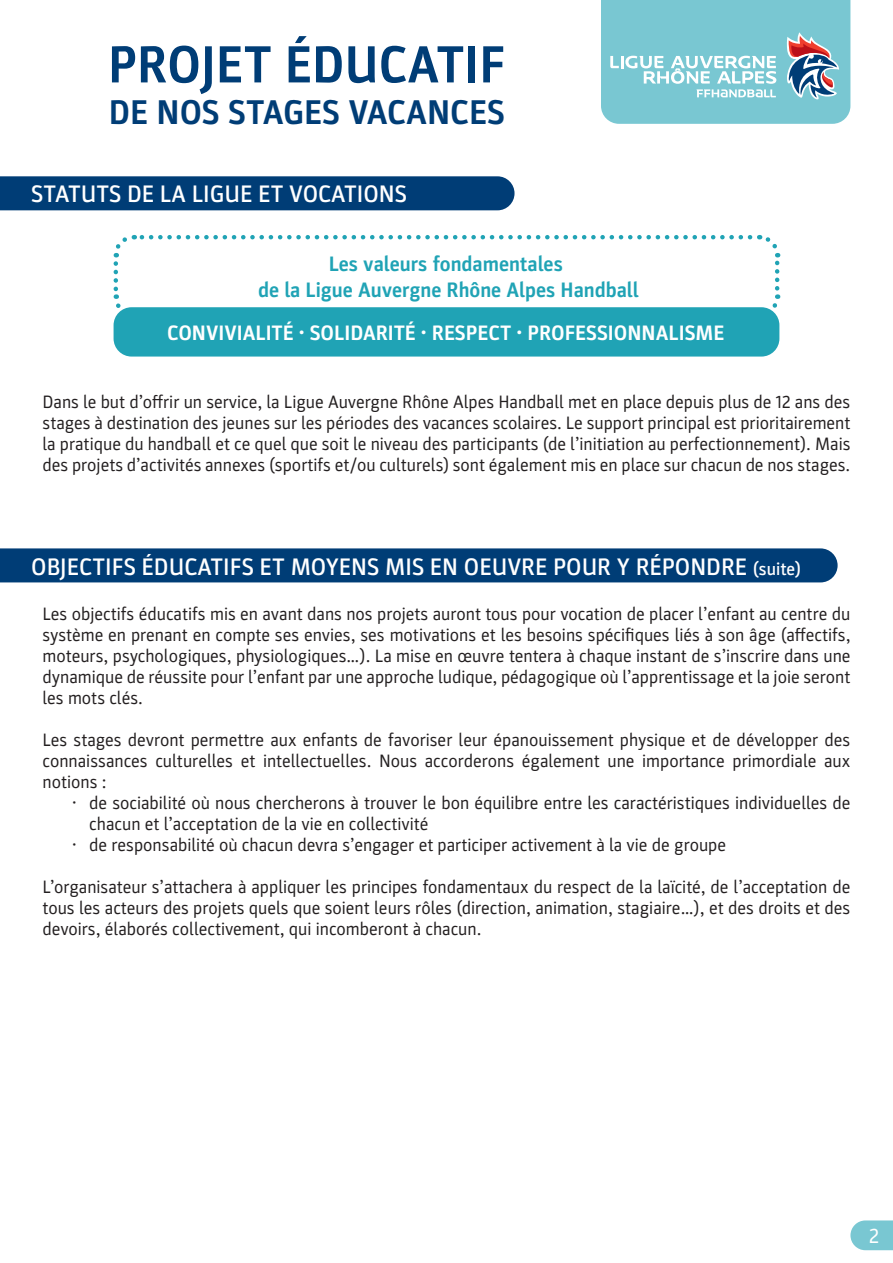
<style>
.page{position:relative;width:893px;height:1263px;background:#fff}
.page>*{position:absolute;margin:0;border:0;box-sizing:border-box;transform-origin:0 0}
.t1{font:700 52.5px "Parka";color:#003d76}
.t2{font:700 34.5px "Parka";color:#003d76}
.t3{font:500 24px "Parka";color:#fff}
.t4{font:700 21px "Parka";color:#20a3b5}
.t5{font:700 21px "Parka";color:#fff}
.t6{font:21px "Parka";color:#fff}
.t7{font:18px/21px "Parka";color:#231f20;text-align:justify}
.s1{font-size:18px}
</style>
<div class="page">
<svg style="left:113px;top:263px;width:15px;height:57px"></svg>
<svg style="left:758px;top:235px;width:23px;height:53px"></svg>
<svg style="left:113px;top:235px;width:637px;height:22px"></svg>
<div style="left:114px;top:307px;width:665px;height:50px;background:#20a3b5;border-radius:18px"></div>
<div style="left:0;top:176px;width:514px;height:34px;background:#003d76"></div>
<div style="left:0;top:548px;width:838px;height:34px;background:#003d76"></div>
<svg style="left:850px;top:1220px;width:43px;height:30px"></svg>
<svg style="left:601px;top:0;width:249px;height:124px;background:#84c6d1"></svg>
<p class="t1" style="left:108px;top:35px;width:399px">PROJET ÉDUCATIF</p>
<p class="t2" style="left:109px;top:93px;width:398px">DE NOS STAGES VACANCES</p>
<p class="t3" style="left:31px;top:181px;width:377px">STATUTS DE LA LIGUE ET VOCATIONS</p>
<p class="t4" style="left:329px;top:252px;width:236px">Les valeurs fondamentales</p>
<p class="t4" style="left:258px;top:278px;width:382px">de la Ligue Auvergne Rhône Alpes Handball</p>
<p class="t5" style="left:167px;top:321px;width:559px">CONVIVIALITÉ • SOLIDARITÉ • RESPECT • PROFESSIONNALISME</p>
<p class="t7" style="left:43px;top:391px;width:809px">Dans le but d’offrir un service, la Ligue Auvergne Rhône Alpes Handball met en place depuis plus de 12 ans des stages à destination des jeunes sur les périodes des vacances scolaires. Le support principal est prioritairement la pratique du handball et ce quel que soit le niveau des participants (de l’initiation au perfectionnement). Mais des projets d’activités annexes (sportifs et/ou culturels) sont également mis en place sur chacun de nos stages.</p>
<p class="t3" style="left:31px;top:553px;width:771px">OBJECTIFS ÉDUCATIFS ET MOYENS MIS EN OEUVRE POUR Y RÉPONDRE <span class="s1">(suite)</span></p>
<p class="t7" style="left:43px;top:603px;width:809px">Les objectifs éducatifs mis en avant dans nos projets auront tous pour vocation de placer l’enfant au centre du système en prenant en compte ses envies, ses motivations et les besoins spécifiques liés à son âge (affectifs, moteurs, psychologiques, physiologiques…). La mise en œuvre tentera à chaque instant de s’inscrire dans une dynamique de réussite pour l’enfant par une approche ludique, pédagogique où l’apprentissage et la joie seront les mots clés.</p>
<p class="t7" style="left:43px;top:729px;width:809px">Les stages devront permettre aux enfants de favoriser leur épanouissement physique et de développer des connaissances culturelles et intellectuelles. Nous accorderons également une importance primordiale aux notions :</p>
<p class="t7" style="left:89px;top:792px;width:763px;text-indent:-17px">• de sociabilité où nous chercherons à trouver le bon équilibre entre les caractéristiques individuelles de chacun et l’acceptation de la vie en collectivité</p>
<p class="t7" style="left:72px;top:834px;width:655px">• de responsabilité où chacun devra s’engager et participer activement à la vie de groupe</p>
<p class="t7" style="left:43px;top:876px;width:809px">L’organisateur s’attachera à appliquer les principes fondamentaux du respect de la laïcité, de l’acceptation de tous les acteurs des projets quels que soient leurs rôles (direction, animation, stagiaire…), et des droits et des devoirs, élaborés collectivement, qui incomberont à chacun.</p>
<p class="t6" style="left:869px;top:1224px;width:12px">2</p>
</div>
